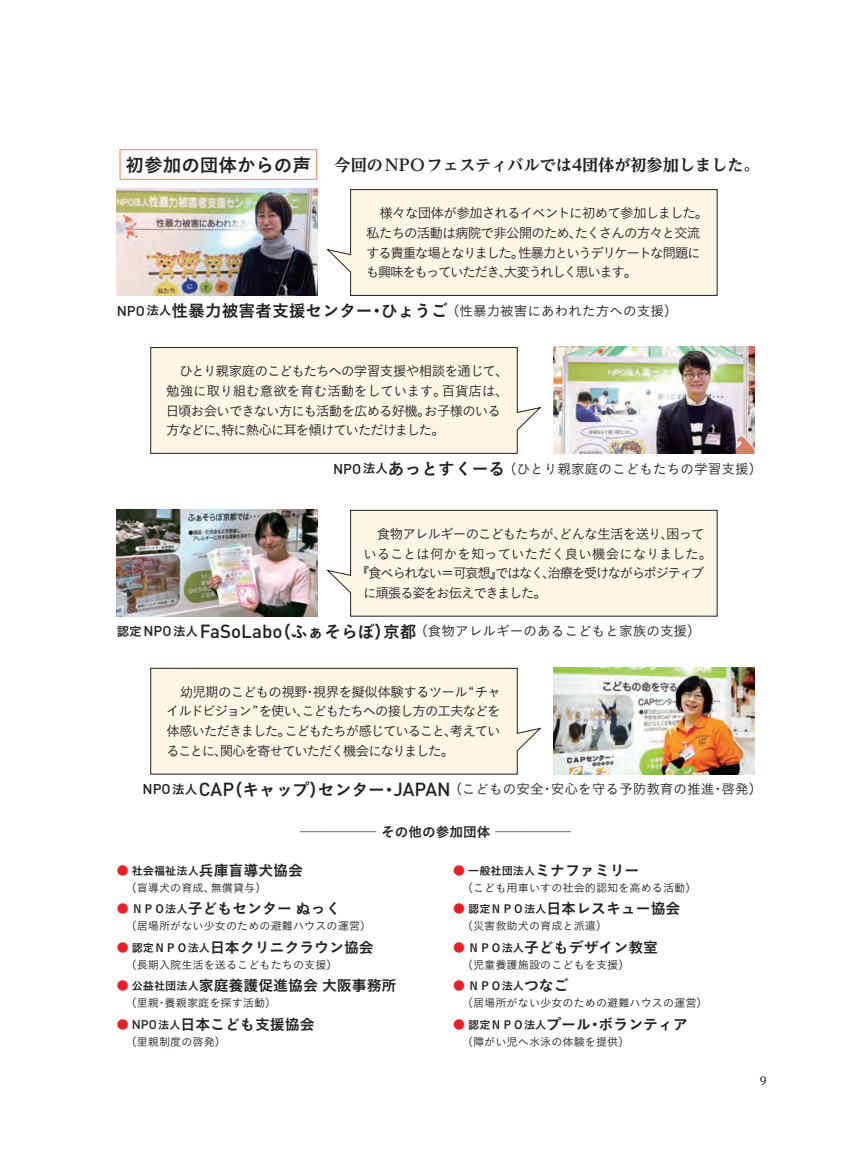
<style>
.page{position:relative;width:864px;height:1171px;background:#fff}
.page>*{position:absolute;margin:0;border:0;box-sizing:border-box;transform-origin:0 0}
.t1{font:18.55px "Koburina Go Std W6";letter-spacing:-.005em;color:#231f20}
.t2{font:16.8px "Koburina Go Std W6";color:#231f20}
.t3{font:700 expanded 16.1px "UD Reimin Pr 6";color:#231f20}
.t4{font:14.88px "Koburina Go Std W6";color:#231f20}
.t5{font:13.65px/19.8px "Koburina Go Std W3";letter-spacing:-.075em;color:#231f20}
.t6{font:13.65px "Koburina Go Std W3";color:#231f20}
.t7{font:13.65px/19.8px "Koburina Go Std W3";letter-spacing:-.095em;color:#231f20}
.t8{font:13.65px "Koburina Go Std W3";letter-spacing:-.11em;color:#231f20}
.t9{font:13.65px "Koburina Go Std W3";letter-spacing:-.1em;color:#231f20}
.t10{font:13.65px "Koburina Go Std W6";color:#231f20;scale:2.05 1}
.t11{font:11.2px "Koburina Go Std W3";color:#231f20}
.t12{font:11.2px "Koburina Go Std W6";color:#231f20}
.t13{font:500 11.2px "UD Reimin Pr 6";color:#231f20}
.s1{font-family:"DIN";font-weight:500;font-size:14px}
.s2{font-size:12.6px}
.s3{font-family:"Koburina Go Std W3";font-size:13.65px}
.s4{font-family:"Koburina Go Std W6";font-size:12.6px}
.s5{font-family:"Koburina Go Std W6";font-size:16.8px}
.s6{font-family:"DIN";font-weight:500;font-size:18.72px}
.s7{font-size:11.9px;color:#ee1d23}
.s8{font-size:11.2px}
.s9{font-family:"DIN";font-weight:500;font-size:12.42px}
.s10{font-size:14.88px}
</style>
<div class="page">
<div style="left:119px;top:149px;width:198px;height:31px;border:1px solid #f6977a"></div>
<svg style="left:326px;top:189px;width:391px;height:107px;background:#f9f1e2"></svg>
<img style="left:117px;top:189px;width:200px;height:107px">
<svg style="left:326px;top:509px;width:391px;height:108px;background:#f9f1e2"></svg>
<img style="left:117px;top:509px;width:200px;height:108px">
<svg style="left:150px;top:347px;width:392px;height:107px;background:#f8f1e1"></svg>
<img style="left:553px;top:346px;width:201px;height:108px">
<svg style="left:150px;top:667px;width:392px;height:108px;background:#f8f1e2"></svg>
<img style="left:553px;top:667px;width:201px;height:107px">
<hr style="left:0;top:64px;width:50px;height:1px;background:#000">
<hr style="left:814px;top:64px;width:49px;height:1px;background:#000">
<hr style="left:0;top:1106px;width:50px;height:1px;background:#000">
<hr style="left:814px;top:1106px;width:49px;height:1px;background:#000">
<hr style="left:64px;top:0;width:1px;height:50px;background:#000">
<hr style="left:64px;top:1121px;width:1px;height:50px;background:#000">
<hr style="left:798px;top:0;width:1px;height:50px;background:#000">
<hr style="left:798px;top:1121px;width:1px;height:50px;background:#000">
<hr style="left:15px;top:49px;width:49px;height:1px;background:#000">
<hr style="left:799px;top:49px;width:49px;height:1px;background:#000">
<hr style="left:15px;top:1121px;width:49px;height:1px;background:#000">
<hr style="left:799px;top:1121px;width:49px;height:1px;background:#000">
<hr style="left:49px;top:15px;width:1px;height:49px;background:#000">
<hr style="left:49px;top:1106px;width:1px;height:50px;background:#000">
<hr style="left:813px;top:15px;width:1px;height:49px;background:#000">
<hr style="left:813px;top:1106px;width:1px;height:50px;background:#000">
<div style="left:418px;top:11px;width:27px;height:27px;border:2px solid #fff;border-radius:50%"></div>
<hr style="left:382px;top:24px;width:99px;height:2px;background:#fff">
<hr style="left:430px;top:0;width:3px;height:50px;background:#fff">
<div style="left:419px;top:12px;width:25px;height:25px;border:1px solid #000;border-radius:50%"></div>
<hr style="left:382px;top:25px;width:99px;height:1px;background:#000">
<hr style="left:431px;top:0;width:1px;height:50px;background:#000">
<div style="left:418px;top:1132px;width:27px;height:27px;border:2px solid #fff;border-radius:50%"></div>
<hr style="left:382px;top:1145px;width:99px;height:2px;background:#fff">
<hr style="left:430px;top:1121px;width:3px;height:50px;background:#fff">
<div style="left:419px;top:1133px;width:25px;height:26px;border:1px solid #000;border-radius:50%"></div>
<hr style="left:382px;top:1146px;width:99px;height:1px;background:#000">
<hr style="left:431px;top:1121px;width:1px;height:50px;background:#000">
<div style="left:11px;top:572px;width:27px;height:27px;border:2px solid #fff;border-radius:50%"></div>
<hr style="left:0;top:584px;width:50px;height:2px;background:#fff">
<hr style="left:24px;top:536px;width:2px;height:99px;background:#fff">
<div style="left:12px;top:573px;width:25px;height:25px;border:1px solid #000;border-radius:50%"></div>
<hr style="left:0;top:585px;width:50px;height:1px;background:#000">
<hr style="left:25px;top:536px;width:1px;height:99px;background:#000">
<div style="left:825px;top:572px;width:27px;height:27px;border:2px solid #fff;border-radius:50%"></div>
<hr style="left:814px;top:584px;width:49px;height:2px;background:#fff">
<hr style="left:837px;top:536px;width:2px;height:99px;background:#fff">
<div style="left:826px;top:573px;width:25px;height:25px;border:1px solid #000;border-radius:50%"></div>
<hr style="left:814px;top:585px;width:49px;height:1px;background:#000">
<hr style="left:838px;top:536px;width:1px;height:99px;background:#000">
<h1 class="t1" style="left:126px;top:150px;width:187px">初参加の団体からの声</h1>
<p class="t3" style="left:334px;top:152px;width:426px">今回のNPOフェスティバルでは4団体が初参加しました。</p>
<p class="t7" style="left:366px;top:203px;width:344px">　様々な団体が参加されるイベントに初めて参加しました。私たちの活動は病院で非公開のため、たくさんの方々と交流する貴重な場となりました。性暴力というデリケートな問題にも興味をもっていただき、大変うれしく思います。</p>
<p class="t2" style="left:117px;top:298px;width:562px"><span class="s1">NPO</span><span class="s2">法人</span>性暴力被害者支援センター・ひょうご<span class="s3">（性暴力被害にあわれた方への支援）</span></p>
<p class="t5" style="left:166px;top:361px;width:344px">　ひとり親家庭のこどもたちへの学習支援や相談を通じて、勉強に取り組む意欲を育む活動をしています。百貨店は、日頃お会いできない方にも活動を広める好機。お子様のいる方などに、特に熱心に耳を傾けていただけました。</p>
<p class="t6" style="left:333px;top:458px;width:430px"><span class="s1">NPO</span><span class="s4">法人</span><span class="s5">あっとすくーる</span>（ひとり親家庭のこどもたちの学習支援）</p>
<p class="t5" style="left:363px;top:523px;width:342px">　食物アレルギーのこどもたちが、どんな生活を送り、困って</p>
<p class="t6" style="left:363px;top:543px;width:350px">いることは何かを知っていただく良い機会になりました。</p>
<p class="t8" style="left:355px;top:563px;width:350px">『食べられない＝可哀想』ではなく、治療を受けながらポジティブ</p>
<p class="t9" style="left:363px;top:583px;width:185px">に頑張る姿をお伝えできました。</p>
<p class="t6" style="left:117px;top:621px;width:585px"><span class="s4">認定</span><span class="s1">NPO</span><span class="s4">法人</span><span class="s6">FaSoLabo</span><span class="s5">（ふぁそらぼ）京都</span>（食物アレルギーのあるこどもと家族の支援）</p>
<p class="t5" style="left:166px;top:681px;width:336px;text-align:justify">　幼児期のこどもの視野・視界を擬似体験するツール“チャイルドビジョン”を使い、こどもたちへの接し方の工夫などを体感いただきました。こどもたちが感じていること、考えていることに、関心を寄せていただく機会になりました。</p>
<p class="t6" style="left:142px;top:779px;width:621px"><span class="s1">NPO</span><span class="s4">法人</span><span class="s6">CAP</span><span class="s5">（キャップ）センター・</span><span class="s6">JAPAN</span> （こどもの安全・安心を守る予防教育の推進・啓発）</p>
<p class="t10" style="left:299px;top:821px;width:135px">―――その他の参加団体 ―――</p>
<p class="t4" style="left:117px;top:859px;width:188px"><span class="s7">●</span> <span class="s8">社会福祉法人</span>兵庫盲導犬協会</p>
<p class="t11" style="left:125px;top:879px;width:142px">（盲導犬の育成、無償貸与）</p>
<p class="t4" style="left:117px;top:897px;width:225px"><span class="s7">●</span> <span class="s8">ＮＰＯ法人</span>子どもセンターぬっく</p>
<p class="t11" style="left:125px;top:918px;width:247px">（居場所がない少女のための避難ハウスの運営）</p>
<p class="t4" style="left:117px;top:936px;width:258px"><span class="s7">●</span> <span class="s8">認定ＮＰＯ法人</span>日本クリニクラウン協会</p>
<p class="t11" style="left:125px;top:956px;width:214px">（長期入院生活を送るこどもたちの支援）</p>
<p class="t4" style="left:117px;top:974px;width:281px"><span class="s7">●</span> <span class="s8">公益社団法人</span>家庭養護促進協会大阪事務所</p>
<p class="t11" style="left:125px;top:995px;width:152px">（里親・養親家庭を探す活動）</p>
<p class="t4" style="left:117px;top:1013px;width:199px"><span class="s7">●</span> <span class="s9">NPO</span><span class="s8">法人</span>日本こども支援協会</p>
<p class="t11" style="left:125px;top:1033px;width:102px">（里親制度の啓発）</p>
<p class="t4" style="left:453px;top:859px;width:188px"><span class="s7">●</span> <span class="s8">一般社団法人</span>ミナファミリー</p>
<p class="t11" style="left:462px;top:879px;width:236px">（こども用車いすの社会的認知を高める活動）</p>
<p class="t4" style="left:453px;top:897px;width:229px"><span class="s7">●</span> <span class="s8">認定ＮＰＯ法人</span>日本レスキュー協会</p>
<p class="t11" style="left:462px;top:918px;width:147px">（災害救助犬の育成と派遣）</p>
<p class="t4" style="left:453px;top:936px;width:206px"><span class="s7">●</span> <span class="s8">ＮＰＯ法人</span>子どもデザイン教室</p>
<p class="t11" style="left:462px;top:956px;width:169px">（児童養護施設のこどもを支援）</p>
<p class="t12" style="left:453px;top:977px;width:117px"><span class="s7">●</span> ＮＰＯ法人<span class="s10">つなご</span></p>
<p class="t11" style="left:462px;top:995px;width:247px">（居場所がない少女のための避難ハウスの運営）</p>
<p class="t4" style="left:453px;top:1013px;width:236px"><span class="s7">●</span> <span class="s8">認定ＮＰＯ法人</span>プール・ボランティア</p>
<p class="t11" style="left:462px;top:1033px;width:169px">（障がい児へ水泳の体験を提供）</p>
<p class="t13" style="left:759px;top:1072px;width:8px">9</p>
</div>
